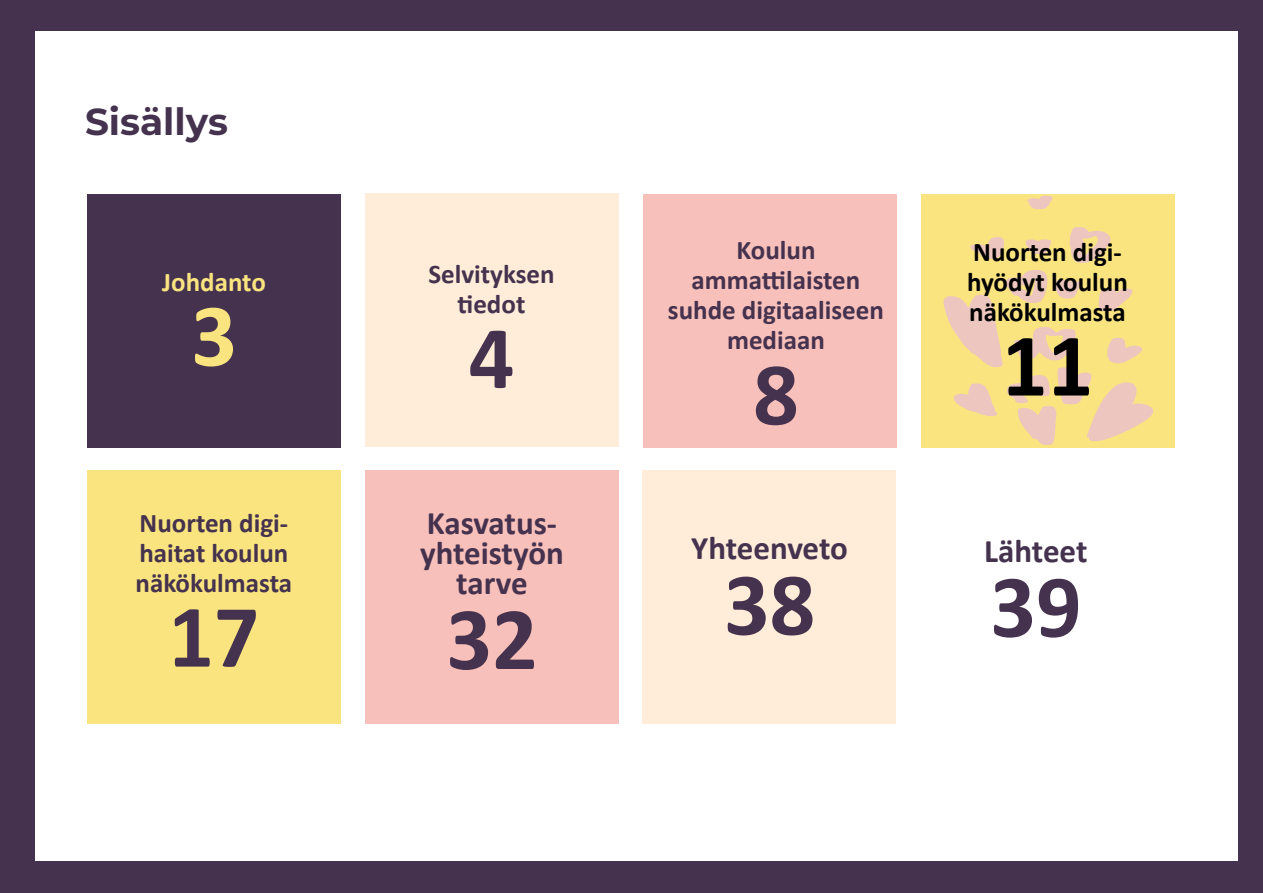
<style>
.page{position:relative;width:1263px;height:893px;background:#45324e}
.page>*{position:absolute;margin:0;border:0;box-sizing:border-box;transform-origin:0 0}
.leipis{font:700 90px "Calibri";color:#45324e}
.leipis-2{font:700 90px "Calibri";color:#000}
.leipis-3{font:700 90px "Calibri";color:#f9e480}
.otsikko2{font:100 37.5px "Montserrat";color:#45324e}
.leipis-4{font:700 33px/30px "Calibri";letter-spacing:-.005em;color:#45324e}
.leipis-5{font:700 27px/30px "Calibri";color:#45324e;text-align:center}
.leipis-6{font:700 27px/30px "Calibri";color:#000}
.leipis-7{font:700 27px "Calibri";color:#f9e480}
</style>
<div class="page">
<div style="left:35px;top:32px;width:1202px;height:829px;background:#fff"></div>
<div style="left:642px;top:470px;width:254px;height:254px;background:#ffedd9"></div>
<div style="left:87px;top:195px;width:254px;height:253px;background:#45324e"></div>
<div style="left:643px;top:195px;width:254px;height:253px;background:#f8c0ba"></div>
<div style="left:921px;top:195px;width:253px;height:253px;background:#f9e480"></div>
<div style="left:87px;top:470px;width:253px;height:254px;background:#f9e480"></div>
<div style="left:365px;top:470px;width:253px;height:254px;background:#f8c0ba"></div>
<div style="left:365px;top:193px;width:254px;height:254px;background:#ffedd9"></div>
<svg style="left:943px;top:227px;width:211px;height:218px"></svg>
<svg style="left:1027px;top:194px;width:27px;height:15px"></svg>
<h2 class="otsikko2" style="left:85px;top:97px;width:145px">Sisällys</h2>
<p class="leipis-7" style="left:162px;top:262px;width:105px">Johdanto</p>
<p class="leipis-3" style="left:191px;top:272px;width:47px">3</p>
<p class="leipis-5" style="left:136px;top:507px;width:158px;text-align:left">Nuorten digi&shy;haitat koulun näkökulmasta</p>
<p class="leipis" style="left:168px;top:573px;width:93px">17</p>
<p class="leipis-5" style="left:428px;top:258px;width:128px">Selvityksen tiedot</p>
<p class="leipis" style="left:469px;top:294px;width:47px">4</p>
<p class="leipis-4" style="left:420px;top:508px;width:145px">Kasvatus&shy;yhteistyön</p>
<p class="leipis-4" style="left:456px;top:568px;width:73px">tarve</p>
<p class="leipis" style="left:446px;top:575px;width:93px">32</p>
<p class="leipis-5" style="left:668px;top:235px;width:217px">Koulun ammattilaisten suhde digitaaliseen mediaan</p>
<p class="leipis" style="left:753px;top:331px;width:47px">8</p>
<p class="leipis-4" style="left:691px;top:533px;width:158px">Yhteenveto</p>
<p class="leipis" style="left:724px;top:541px;width:93px">38</p>
<p class="leipis-6" style="left:967px;top:236px;width:162px">Nuorten digi&shy;hyödyt koulun näkökulmasta</p>
<p class="leipis-2" style="left:1002px;top:302px;width:93px">11</p>
<p class="leipis-4" style="left:984px;top:535px;width:105px">Lähteet</p>
<p class="leipis" style="left:990px;top:543px;width:93px">39</p>
</div>
